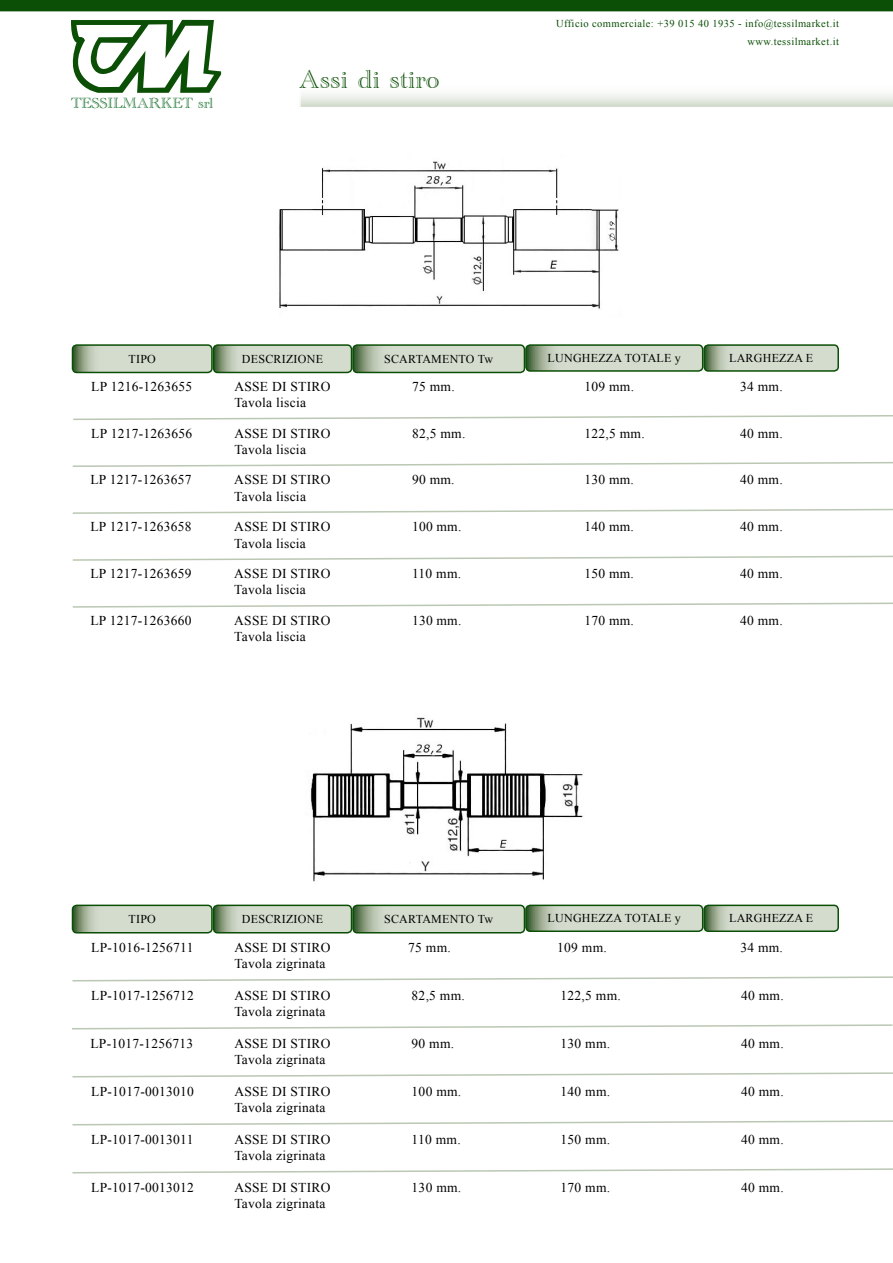
<style>
.page{position:relative;width:893px;height:1263px;background:#fff}
.page>*{position:absolute;margin:0;border:0;box-sizing:border-box;transform-origin:0 0}
.t1{font:27px "Academy Engraved Let Plain";letter-spacing:.02em;color:#0a4f05}
.t2{font:15.15px "Academy Engraved Let Plain";color:#006317}
.t3{font:13.5px/16.2px "Times New Roman";letter-spacing:.02em;color:#000}
.t4{font:12px "Times New Roman";letter-spacing:.02em;color:#000}
.t5{font:10.5px/17.9px "Times New Roman";letter-spacing:.04em;color:#0a4f05;text-align:right}
</style>
<div class="page">
<svg style="left:300px;top:94px;width:593px;height:13px"></svg>
<div style="left:0;top:0;width:893px;height:11px;background:#0a4f05"></div>
<svg style="left:71px;top:20px;width:150px;height:73px"></svg>
<img style="left:310px;top:717px;width:273px;height:165px">
<img style="left:279px;top:161px;width:340px;height:148px">
<svg style="left:72px;top:976px;width:821px;height:6px"></svg>
<svg style="left:72px;top:1072px;width:821px;height:6px"></svg>
<svg style="left:72px;top:1120px;width:821px;height:6px"></svg>
<svg style="left:72px;top:1168px;width:821px;height:6px"></svg>
<svg style="left:72px;top:1024px;width:821px;height:6px"></svg>
<svg style="left:73px;top:415px;width:820px;height:5px"></svg>
<svg style="left:72px;top:462px;width:821px;height:5px"></svg>
<svg style="left:72px;top:508px;width:821px;height:6px"></svg>
<svg style="left:72px;top:555px;width:821px;height:6px"></svg>
<svg style="left:72px;top:602px;width:821px;height:6px"></svg>
<div style="left:72px;top:344px;width:141px;height:29px;border:2px solid #0a4f05;border-radius:4px"></div>
<div style="left:213px;top:344px;width:139px;height:29px;border:2px solid #0a4f05;border-radius:4px"></div>
<div style="left:352px;top:344px;width:173px;height:29px;border:2px solid #0a4f05;border-radius:4px"></div>
<div style="left:525px;top:344px;width:178px;height:28px;border:2px solid #0a4f05;border-radius:4px"></div>
<svg style="left:72px;top:345px;width:764px;height:27px;background:#becbb7"></svg>
<div style="left:703px;top:344px;width:136px;height:28px;border:2px solid #0a4f05;border-radius:4px"></div>
<div style="left:72px;top:904px;width:141px;height:29px;border:2px solid #0a4f05;border-radius:4px"></div>
<div style="left:213px;top:904px;width:139px;height:29px;border:2px solid #0a4f05;border-radius:4px"></div>
<div style="left:352px;top:904px;width:173px;height:29px;border:2px solid #0a4f05;border-radius:4px"></div>
<div style="left:525px;top:904px;width:178px;height:28px;border:2px solid #0a4f05;border-radius:4px"></div>
<svg style="left:72px;top:905px;width:764px;height:28px;background:#bac8b4"></svg>
<div style="left:703px;top:904px;width:136px;height:28px;border:2px solid #0a4f05;border-radius:4px"></div>
<p class="t2" style="left:71px;top:95px;width:144px">TESSILMARKET srl</p>
<h1 class="t1" style="left:299px;top:65px;width:142px">Assi di stiro</h1>
<p class="t5" style="left:556px;top:15px;width:284px">Ufficio commerciale: +39 015 40 1935 - info@tessilmarket.it www.tessilmarket.it</p>
<p class="t4" style="left:129px;top:351px;width:29px">TIPO</p>
<p class="t4" style="left:242px;top:351px;width:83px">DESCRIZIONE</p>
<p class="t4" style="left:384px;top:351px;width:111px">SCARTAMENTO Tw</p>
<p class="t4" style="left:548px;top:350px;width:135px">LUNGHEZZA TOTALE y</p>
<p class="t4" style="left:729px;top:350px;width:86px">LARGHEZZA E</p>
<p class="t3" style="left:91px;top:378px;width:103px">LP 1216-1263655</p>
<p class="t3" style="left:234px;top:378px;width:98px">ASSE DI STIRO<br>Tavola liscia</p>
<p class="t3" style="left:412px;top:378px;width:44px">75 mm.</p>
<p class="t3" style="left:584px;top:378px;width:51px">109 mm.</p>
<p class="t3" style="left:740px;top:378px;width:44px">34 mm.</p>
<p class="t3" style="left:91px;top:425px;width:103px">LP 1217-1263656</p>
<p class="t3" style="left:234px;top:425px;width:98px">ASSE DI STIRO</p>
<p class="t3" style="left:412px;top:425px;width:55px">82,5 mm.</p>
<p class="t3" style="left:584px;top:425px;width:62px">122,5 mm.</p>
<p class="t3" style="left:740px;top:425px;width:44px">40 mm.</p>
<p class="t3" style="left:234px;top:441px;width:73px">Tavola liscia</p>
<p class="t3" style="left:90px;top:472px;width:103px">LP 1217-1263657</p>
<p class="t3" style="left:234px;top:472px;width:98px">ASSE DI STIRO</p>
<p class="t3" style="left:412px;top:472px;width:44px">90 mm.</p>
<p class="t3" style="left:584px;top:472px;width:51px">130 mm.</p>
<p class="t3" style="left:740px;top:472px;width:44px">40 mm.</p>
<p class="t3" style="left:234px;top:488px;width:73px">Tavola liscia</p>
<p class="t3" style="left:90px;top:518px;width:103px">LP 1217-1263658</p>
<p class="t3" style="left:234px;top:518px;width:98px">ASSE DI STIRO</p>
<p class="t3" style="left:412px;top:518px;width:51px">100 mm.</p>
<p class="t3" style="left:584px;top:518px;width:51px">140 mm.</p>
<p class="t3" style="left:740px;top:518px;width:44px">40 mm.</p>
<p class="t3" style="left:234px;top:535px;width:73px">Tavola liscia</p>
<p class="t3" style="left:90px;top:565px;width:103px">LP 1217-1263659</p>
<p class="t3" style="left:234px;top:565px;width:98px">ASSE DI STIRO</p>
<p class="t3" style="left:412px;top:565px;width:51px">110 mm.</p>
<p class="t3" style="left:584px;top:565px;width:51px">150 mm.</p>
<p class="t3" style="left:740px;top:565px;width:44px">40 mm.</p>
<p class="t3" style="left:234px;top:582px;width:73px">Tavola liscia</p>
<p class="t3" style="left:90px;top:612px;width:103px">LP 1217-1263660</p>
<p class="t3" style="left:234px;top:612px;width:98px">ASSE DI STIRO</p>
<p class="t3" style="left:412px;top:612px;width:51px">130 mm.</p>
<p class="t3" style="left:584px;top:612px;width:51px">170 mm.</p>
<p class="t3" style="left:740px;top:612px;width:44px">40 mm.</p>
<p class="t3" style="left:234px;top:628px;width:73px">Tavola liscia</p>
<p class="t4" style="left:129px;top:911px;width:29px">TIPO</p>
<p class="t4" style="left:242px;top:911px;width:83px">DESCRIZIONE</p>
<p class="t4" style="left:384px;top:911px;width:111px">SCARTAMENTO Tw</p>
<p class="t4" style="left:548px;top:910px;width:135px">LUNGHEZZA TOTALE y</p>
<p class="t4" style="left:729px;top:910px;width:86px">LARGHEZZA E</p>
<p class="t3" style="left:91px;top:939px;width:104px">LP-1016-1256711</p>
<p class="t3" style="left:234px;top:939px;width:98px">ASSE DI STIRO</p>
<p class="t3" style="left:408px;top:939px;width:44px">75 mm.</p>
<p class="t3" style="left:557px;top:939px;width:51px">109 mm.</p>
<p class="t3" style="left:740px;top:939px;width:44px">34 mm.</p>
<p class="t3" style="left:234px;top:955px;width:93px">Tavola zigrinata</p>
<p class="t3" style="left:91px;top:987px;width:104px">LP-1017-1256712</p>
<p class="t3" style="left:234px;top:987px;width:98px">ASSE DI STIRO</p>
<p class="t3" style="left:412px;top:987px;width:55px">82,5 mm.</p>
<p class="t3" style="left:560px;top:987px;width:62px">122,5 mm.</p>
<p class="t3" style="left:741px;top:987px;width:44px">40 mm.</p>
<p class="t3" style="left:234px;top:1003px;width:93px">Tavola zigrinata</p>
<p class="t3" style="left:234px;top:1035px;width:98px">ASSE DI STIRO<br>Tavola zigrinata</p>
<p class="t3" style="left:90px;top:1035px;width:104px">LP-1017-1256713</p>
<p class="t3" style="left:412px;top:1035px;width:44px">90 mm.</p>
<p class="t3" style="left:560px;top:1035px;width:51px">130 mm.</p>
<p class="t3" style="left:741px;top:1035px;width:44px">40 mm.</p>
<p class="t3" style="left:91px;top:1083px;width:104px">LP-1017-0013010</p>
<p class="t3" style="left:234px;top:1083px;width:98px">ASSE DI STIRO</p>
<p class="t3" style="left:412px;top:1083px;width:51px">100 mm.</p>
<p class="t3" style="left:560px;top:1083px;width:51px">140 mm.</p>
<p class="t3" style="left:741px;top:1083px;width:44px">40 mm.</p>
<p class="t3" style="left:234px;top:1099px;width:93px">Tavola zigrinata</p>
<p class="t3" style="left:91px;top:1131px;width:104px">LP-1017-0013011</p>
<p class="t3" style="left:234px;top:1131px;width:98px">ASSE DI STIRO</p>
<p class="t3" style="left:412px;top:1131px;width:51px">110 mm.</p>
<p class="t3" style="left:560px;top:1131px;width:51px">150 mm.</p>
<p class="t3" style="left:741px;top:1131px;width:44px">40 mm.</p>
<p class="t3" style="left:234px;top:1147px;width:93px">Tavola zigrinata</p>
<p class="t3" style="left:91px;top:1179px;width:104px">LP-1017-0013012</p>
<p class="t3" style="left:234px;top:1179px;width:98px">ASSE DI STIRO</p>
<p class="t3" style="left:412px;top:1179px;width:51px">130 mm.</p>
<p class="t3" style="left:560px;top:1179px;width:51px">170 mm.</p>
<p class="t3" style="left:741px;top:1179px;width:44px">40 mm.</p>
<p class="t3" style="left:234px;top:1195px;width:93px">Tavola zigrinata</p>
</div>
